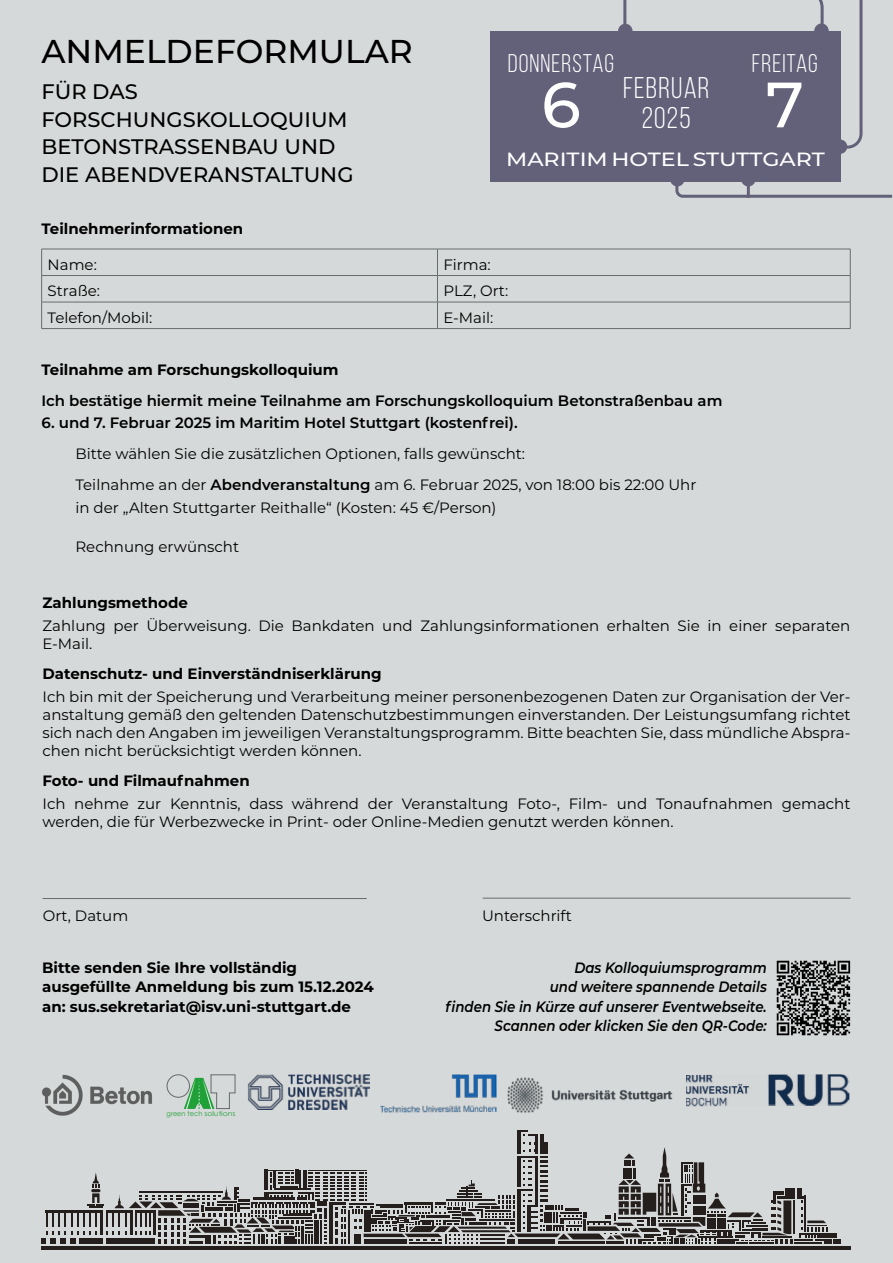
<style>
.page{position:relative;width:893px;height:1263px;background:#d6d9d9}
.page>*{position:absolute;margin:0;border:0;box-sizing:border-box;transform-origin:0 0}
.t1{font:500 63.9px "Montserrat";color:#fff}
.t2{font:500 33px "Montserrat";color:#000}
.t3{font:30px/29.5px "Bebas Neue";letter-spacing:.04em;color:#fff;text-align:center}
.t4{font:25.5px "Bebas Neue";letter-spacing:.04em;color:#fff}
.t5{font:500 21px/27.6px "Montserrat";color:#000}
.t6{font:500 19.2px "Montserrat";color:#fff;scale:1.16 1}
.t7{font:15px/18px "Montserrat";color:#000}
.t8{font:700 15px/19.5px "Montserrat";color:#000}
.t9{font:600 15px "Montserrat";color:#000}
.t10{font:italic 600 15px/19.5px "Montserrat";color:#000;text-align:right;scale:.89 1}
.t11{font:6.9px "Century Gothic";color:#1fa138;scale:.95 1}
.s1{font-weight:600}
</style>
<div class="page">
<div style="left:490px;top:31px;width:351px;height:151px;background:#636079"></div>
<hr style="left:41px;top:1246px;width:809px;height:4px;background:#241e1c">
<hr style="left:517px;top:1130px;width:4px;height:24px;background:#241e1c">
<svg style="left:521px;top:1130px;width:17px;height:6px"></svg>
<hr style="left:535px;top:1136px;width:3px;height:18px;background:#2b2422">
<hr style="left:540px;top:1134px;width:3px;height:20px;background:#2b2422">
<svg style="left:41px;top:1142px;width:800px;height:101px"></svg>
<hr style="left:41px;top:249px;width:396px;height:1px;background:#676c6e">
<hr style="left:437px;top:249px;width:413px;height:1px;background:#676c6e">
<hr style="left:41px;top:275px;width:396px;height:1px;background:#676c6e">
<hr style="left:437px;top:275px;width:413px;height:1px;background:#676c6e">
<hr style="left:41px;top:302px;width:396px;height:1px;background:#676c6e">
<svg style="left:41px;top:249px;width:1px;height:79px"></svg>
<hr style="left:437px;top:302px;width:413px;height:1px;background:#676c6e">
<svg style="left:437px;top:249px;width:1px;height:79px"></svg>
<svg style="left:850px;top:249px;width:1px;height:79px"></svg>
<hr style="left:41px;top:328px;width:396px;height:1px;background:#676c6e">
<hr style="left:437px;top:328px;width:413px;height:1px;background:#676c6e">
<hr style="left:43px;top:898px;width:324px;height:1px;background:#676c6e">
<hr style="left:483px;top:898px;width:367px;height:1px;background:#676c6e">
<img style="left:776px;top:960px;width:75px;height:76px">
<div style="left:670px;top:172px;width:15px;height:14px;background:#636079;border-radius:50%"></div>
<svg style="left:674px;top:182px;width:219px;height:16px"></svg>
<svg style="left:814px;top:0;width:49px;height:150px"></svg>
<div style="left:833px;top:139px;width:14px;height:15px;background:#636079;border-radius:50%"></div>
<div style="left:618px;top:24px;width:14px;height:14px;background:#636079;border-radius:50%"></div>
<svg style="left:618px;top:0;width:10px;height:31px"></svg>
<div style="left:167px;top:1074px;width:23px;height:24px;border:1px solid #676c6e;border-radius:50%"></div>
<svg style="left:184px;top:1074px;width:52px;height:35px"></svg>
<img style="left:42px;top:1074px;width:110px;height:42px">
<img style="left:248px;top:1074px;width:122px;height:36px">
<img style="left:380px;top:1074px;width:117px;height:38px">
<img style="left:507px;top:1077px;width:166px;height:36px">
<img style="left:686px;top:1074px;width:163px;height:32px">
<h2 class="t2" style="left:41px;top:28px;width:373px">ANMELDEFORMULAR</h2>
<h3 class="t5" style="left:41px;top:77px;width:314px">FÜR DAS<br>FORSCHUNGSKOLLOQUIUM<br>BETONSTRASSENBAU UND<br>DIE ABENDVERANSTALTUNG</h3>
<h3 class="t4" style="left:508px;top:50px;width:108px">DONNERSTAG</h3>
<h1 class="t1" style="left:541px;top:60px;width:41px">6</h1>
<h1 class="t1" style="left:766px;top:60px;width:40px">7</h1>
<h3 class="t4" style="left:752px;top:50px;width:67px">FREITAG</h3>
<h3 class="t3" style="left:623px;top:73px;width:88px">FEBRUAR<br>2025</h3>
<p class="t6" style="left:506px;top:145px;width:276px">MARITIM HOTEL STUTTGART</p>
<p class="t8" style="left:41px;top:218px;width:203px">Teilnehmerinformationen</p>
<p class="t7" style="left:48px;top:255px;width:51px">Name:</p>
<p class="t7" style="left:443px;top:255px;width:49px">Firma:</p>
<p class="t7" style="left:48px;top:281px;width:54px">Straße:</p>
<p class="t7" style="left:443px;top:281px;width:66px">PLZ, Ort:</p>
<p class="t7" style="left:48px;top:308px;width:106px">Telefon/Mobil:</p>
<p class="t7" style="left:443px;top:308px;width:51px">E-Mail:</p>
<p class="t8" style="left:41px;top:359px;width:299px">Teilnahme am Forschungskolloquium</p>
<p class="t9" style="left:41px;top:390px;width:682px">Ich bestätige hiermit meine Teilnahme am Forschungskolloquium Betonstraßenbau am</p>
<p class="t9" style="left:41px;top:412px;width:478px">6. und 7. Februar 2025 im Maritim Hotel Stuttgart (kostenfrei).</p>
<p class="t7" style="left:75px;top:438px;width:622px;line-height:31px">Bitte wählen Sie die zusätzlichen Optionen, falls gewünscht:<br>Teilnahme an der <span class="s1">Abendveranstaltung</span> am 6. Februar 2025, von 18:00 bis 22:00 Uhr</p>
<p class="t7" style="left:75px;top:498px;width:423px">in der „Alten Stuttgarter Reithalle“ (Kosten: 45 €/Person)</p>
<p class="t7" style="left:75px;top:537px;width:165px">Rechnung erwünscht</p>
<p class="t8" style="left:43px;top:592px;width:147px">Zahlungsmethode</p>
<p class="t7" style="left:43px;top:616px;width:809px">Zahlung per Überweisung. Die Bankdaten und Zahlungsinformationen erhalten Sie in einer separaten<br>E-Mail.</p>
<p class="t8" style="left:43px;top:663px;width:341px">Datenschutz- und Einverständniserklärung</p>
<p class="t7" style="left:43px;top:687px;width:809px;text-align:justify">Ich bin mit der Speicherung und Verarbeitung meiner personenbezogenen Daten zur Organisation der Ver&shy;anstaltung gemäß den geltenden Datenschutzbestimmungen einverstanden. Der Leistungsumfang richtet sich nach den Angaben im jeweiligen Veranstaltungsprogramm. Bitte beachten Sie, dass mündliche Abspra&shy;chen nicht berücksichtigt werden können.</p>
<p class="t8" style="left:43px;top:770px;width:209px">Foto- und Filmaufnahmen</p>
<p class="t7" style="left:43px;top:794px;width:809px">Ich nehme zur Kenntnis, dass während der Veranstaltung Foto-, Film- und Tonaufnahmen gemacht werden, die für Werbezwecke in Print- oder Online-Medien genutzt werden können.</p>
<p class="t7" style="left:43px;top:906px;width:87px">Ort, Datum</p>
<p class="t7" style="left:482px;top:906px;width:91px">Unterschrift</p>
<p class="t8" style="left:42px;top:957px;width:333px">Bitte senden Sie Ihre vollständig ausgefüllte Anmeldung bis zum 15.12.2024 an: sus.sekretariat@isv.uni-stuttgart.de</p>
<p class="t10" style="left:445px;top:957px;width:363px">Das Kolloquiumsprogramm<br>und weitere spannende Details<br>finden Sie in Kürze auf unserer Eventwebseite.<br>Scannen oder klicken Sie den QR-Code:</p>
<p class="t11" style="left:167px;top:1108px;width:74px">green tech solutions</p>
</div>
